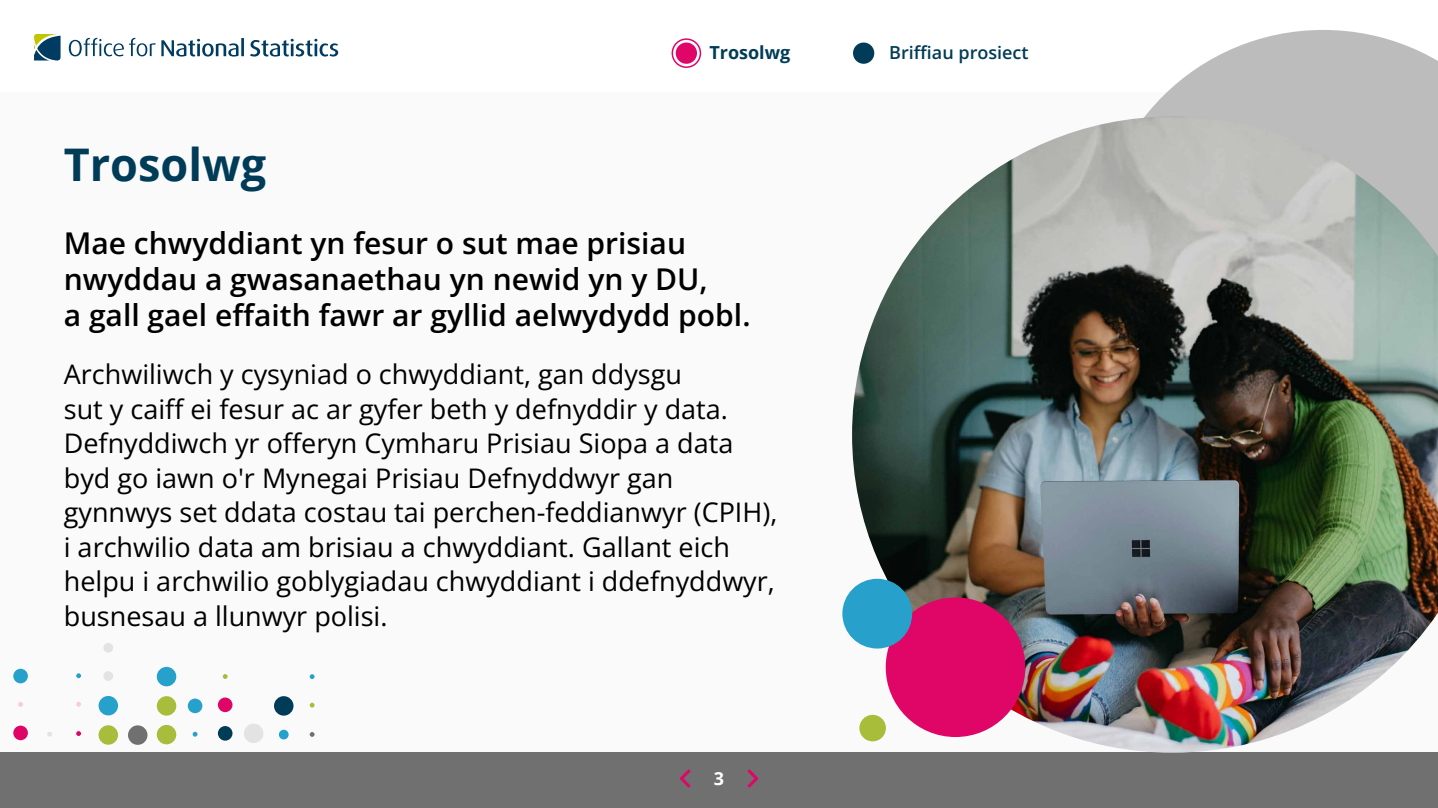
<style>
.page{position:relative;width:1438px;height:808px;background:#fff}
.page>*{position:absolute;margin:0;border:0;box-sizing:border-box;transform-origin:0 0}
.t1{font:700 45px "Open Sans";color:#003c57}
.t2{font:600 30px/36px "Open Sans";color:#000}
.t3{font:27px/34.5px "Open Sans";color:#000}
.t4{font:600 18px "Open Sans";color:#003c57}
.t5{font:700 18px "Open Sans";color:#003c57}
.t6{font:700 18px "Open Sans";color:#fff}
</style>
<div class="page">
<div style="left:0;top:92px;width:1437px;height:674px;background:#fafafa"></div>
<div style="left:13px;top:669px;width:15px;height:14px;background:#26a1cc;border-radius:50%"></div>
<div style="left:13px;top:726px;width:15px;height:14px;background:#de0566;border-radius:50%"></div>
<svg style="left:18px;top:702px;width:5px;height:5px"></svg>
<svg style="left:47px;top:732px;width:5px;height:5px"></svg>
<svg style="left:76px;top:731px;width:5px;height:5px"></svg>
<svg style="left:76px;top:702px;width:5px;height:5px"></svg>
<svg style="left:76px;top:673px;width:5px;height:5px"></svg>
<div style="left:103px;top:643px;width:10px;height:10px;background:#e3e3e3;border-radius:50%"></div>
<div style="left:103px;top:671px;width:10px;height:10px;background:#e3e3e3;border-radius:50%"></div>
<div style="left:99px;top:696px;width:19px;height:19px;background:#26a1cc;border-radius:50%"></div>
<div style="left:99px;top:725px;width:19px;height:20px;background:#a8bd3b;border-radius:50%"></div>
<div style="left:128px;top:725px;width:19px;height:20px;background:#707070;border-radius:50%"></div>
<div style="left:157px;top:667px;width:19px;height:19px;background:#26a1cc;border-radius:50%"></div>
<div style="left:157px;top:696px;width:19px;height:20px;background:#a8bd3b;border-radius:50%"></div>
<div style="left:157px;top:725px;width:19px;height:19px;background:#a8bd3b;border-radius:50%"></div>
<svg style="left:193px;top:732px;width:4px;height:5px"></svg>
<div style="left:188px;top:698px;width:14px;height:15px;background:#26a1cc;border-radius:50%"></div>
<svg style="left:223px;top:674px;width:5px;height:5px"></svg>
<div style="left:218px;top:726px;width:14px;height:15px;background:#003b57;border-radius:50%"></div>
<div style="left:218px;top:697px;width:14px;height:15px;background:#de0566;border-radius:50%"></div>
<div style="left:244px;top:724px;width:19px;height:19px;background:#e3e3e3;border-radius:50%"></div>
<div style="left:279px;top:730px;width:9px;height:9px;background:#26a1cc;border-radius:50%"></div>
<div style="left:274px;top:696px;width:19px;height:20px;background:#003b57;border-radius:50%"></div>
<svg style="left:310px;top:732px;width:4px;height:5px"></svg>
<svg style="left:310px;top:703px;width:4px;height:4px"></svg>
<svg style="left:310px;top:674px;width:4px;height:5px"></svg>
<div style="left:0;top:753px;width:1437px;height:55px;background:#707071"></div>
<svg style="left:69px;top:38px;width:175px;height:19px"></svg>
<svg style="left:250px;top:39px;width:88px;height:18px"></svg>
<svg style="left:34px;top:34px;width:27px;height:27px"></svg>
<svg style="left:747px;top:769px;width:11px;height:19px"></svg>
<svg style="left:680px;top:769px;width:10px;height:19px"></svg>
<div style="left:675px;top:43px;width:22px;height:21px;background:#df0667;border-radius:50%"></div>
<div style="left:853px;top:43px;width:21px;height:21px;background:#003c57;border-radius:50%"></div>
<div style="left:671px;top:38px;width:30px;height:30px;border:2px solid #df0667;border-radius:50%"></div>
<svg style="left:1145px;top:30px;width:292px;height:86px;fill:#bcbcbd"></svg>
<img style="left:852px;top:116px;width:585px;height:637px">
<div style="left:885px;top:597px;width:140px;height:140px;background:#df0667;border-radius:50%"></div>
<div style="left:842px;top:579px;width:70px;height:69px;background:#27a0cc;border-radius:50%"></div>
<div style="left:859px;top:715px;width:26px;height:26px;background:#a8bd3a;border-radius:50%"></div>
<p class="t5" style="left:709px;top:40px;width:82px">Trosolwg</p>
<p class="t4" style="left:889px;top:40px;width:141px">Briffiau prosiect</p>
<h1 class="t1" style="left:64px;top:133px;width:204px">Trosolwg</h1>
<p class="t2" style="left:64px;top:224px;width:688px">Mae chwyddiant yn fesur o sut mae prisiau nwyddau a gwasanaethau yn newid yn y DU,<br>a gall gael effaith fawr ar gyllid aelwydydd pobl.</p>
<p class="t3" style="left:64px;top:356px;width:715px">Archwiliwch y cysyniad o chwyddiant, gan ddysgu<br>sut y caiff ei fesur ac ar gyfer beth y defnyddir y data.<br>Defnyddiwch yr offeryn Cymharu Prisiau Siopa a data byd go iawn o'r Mynegai Prisiau Defnyddwyr gan gynnwys set ddata costau tai perchen-feddianwyr (CPIH), i archwilio data am brisiau a chwyddiant. Gallant eich helpu i archwilio goblygiadau chwyddiant i ddefnyddwyr, busnesau a llunwyr polisi.</p>
<p class="t6" style="left:713px;top:765px;width:12px">3</p>
</div>
